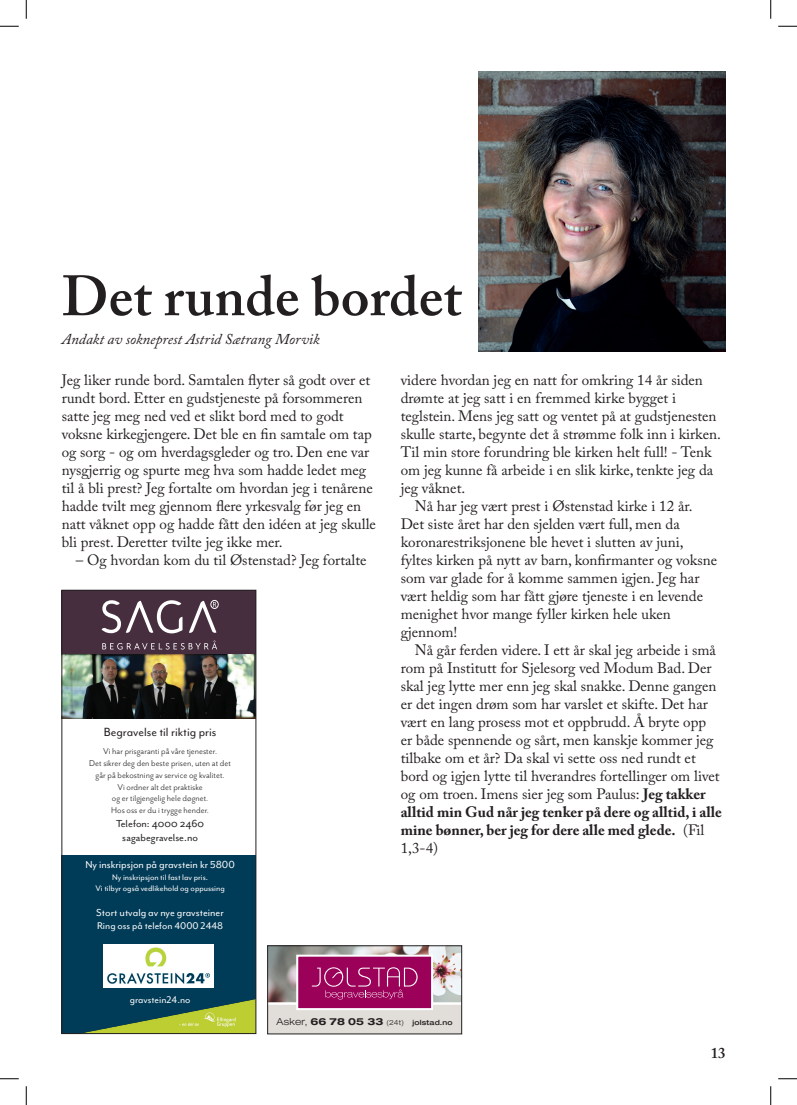
<style>
.page{position:relative;width:797px;height:1105px;background:#fff}
.page>*{position:absolute;margin:0;border:0;box-sizing:border-box;transform-origin:0 0}
.t1{font:600 56.25px "Adobe Caslon Pro";color:#231f20}
.t2{font:15px/18px "Adobe Caslon Pro";color:#231f20}
.t3{font:700 15px "Adobe Caslon Pro";color:#231f20}
.t4{font:italic 15px "Adobe Caslon Pro";color:#231f20}
.t5{font:600 15px "Adobe Caslon Pro";color:#231f20}
.t6{font:13.62px "Mr Eaves Mod OT";color:#231f20}
.t7{font:11.75px "Mr Eaves Mod OT";color:#fff}
.t8{font:11.75px/14.1px "Mr Eaves San OT";color:#231f20;text-align:center}
.t9{font:11.12px "Mr Eaves Mod OT";color:#fff}
.t10{font:9.75px/11.8px "Mr Eaves San OT";color:#231f20;text-align:center}
.t11{font:9.25px/11.1px "Mr Eaves Mod OT";color:#fff;text-align:center}
.t12{font:500 expanded 7.12px "Helvetica Neue";letter-spacing:.02em;color:#231f20}
.s1{font-weight:700}
.s2{font-weight:400}
.s3{font-weight:300;font-size:9.75px}
.s4{font-weight:700;font-size:9.75px}
.s5{font-weight:300}
</style>
<div class="page">
<div style="left:268px;top:990px;width:193px;height:44px;background:#e1ded9"></div>
<img style="left:269px;top:947px;width:191px;height:55px">
<hr style="left:268px;top:1002px;width:193px;height:3px;background:#fff">
<div style="left:297px;top:956px;width:135px;height:53px;background:#9c0159"></div>
<svg style="left:312px;top:967px;width:105px;height:32px"></svg>
<div style="left:296px;top:955px;width:137px;height:55px;border:2px solid #fff"></div>
<div style="left:267px;top:945px;width:195px;height:89px;border:1px solid #231f20"></div>
<div style="left:62px;top:590px;width:194px;height:66px;background:#462e3f"></div>
<div style="left:62px;top:855px;width:194px;height:178px;background:#003b57"></div>
<div style="left:103px;top:944px;width:110px;height:44px;background:#fff"></div>
<img style="left:107px;top:947px;width:103px;height:37px">
<img style="left:88px;top:1000px;width:166px;height:32px">
<svg style="left:102px;top:640px;width:115px;height:10px"></svg>
<div style="left:211px;top:600px;width:7px;height:9px;border:1px solid #fff;border-radius:50%"></div>
<svg style="left:102px;top:600px;width:114px;height:33px"></svg>
<img style="left:64px;top:655px;width:190px;height:64px">
<div style="left:62px;top:590px;width:194px;height:444px;border:1px solid #231f20"></div>
<img style="left:478px;top:71px;width:247px;height:280px">
<svg style="left:0;top:25px;width:19px;height:2px"></svg>
<svg style="left:778px;top:25px;width:19px;height:2px"></svg>
<svg style="left:0;top:1078px;width:19px;height:1px"></svg>
<svg style="left:778px;top:1078px;width:19px;height:1px"></svg>
<svg style="left:25px;top:0;width:2px;height:19px"></svg>
<svg style="left:25px;top:1086px;width:2px;height:19px"></svg>
<svg style="left:770px;top:0;width:1px;height:19px"></svg>
<svg style="left:770px;top:1086px;width:1px;height:19px"></svg>
<h1 class="t1" style="left:62px;top:263px;width:401px">Det runde bordet</h1>
<p class="t4" style="left:62px;top:330px;width:259px">Andakt av sokneprest Astrid Sætrang Morvik</p>
<p class="t2" style="left:401px;top:370px;width:303px">videre hvordan jeg en natt for omkring 14 år siden</p>
<p class="t2" style="left:401px;top:388px;width:277px">drømte at jeg satt i en fremmed kirke bygget i</p>
<p class="t2" style="left:401px;top:406px;width:317px">teglstein. Mens jeg satt og ventet på at gudstjenesten</p>
<p class="t2" style="left:401px;top:424px;width:321px">skulle starte, begynte det å strømme folk inn i kirken.</p>
<p class="t2" style="left:401px;top:442px;width:312px">Til min store forundring ble kirken helt full! - Tenk</p>
<p class="t2" style="left:401px;top:460px;width:314px">om jeg kunne få arbeide i en slik kirke, tenkte jeg da</p>
<p class="t2" style="left:401px;top:478px;width:66px">jeg våknet.</p>
<p class="t2" style="left:415px;top:496px;width:279px">Nå har jeg vært prest i Østenstad kirke i 12 år.</p>
<p class="t2" style="left:401px;top:514px;width:280px">Det siste året har den sjelden vært full, men da</p>
<p class="t2" style="left:401px;top:532px;width:284px">koronarestriksjonene ble hevet i slutten av juni,</p>
<p class="t2" style="left:401px;top:550px;width:318px">fyltes kirken på nytt av barn, konfirmanter og voksne</p>
<p class="t2" style="left:401px;top:568px;width:300px">som var glade for å komme sammen igjen. Jeg har</p>
<p class="t2" style="left:401px;top:586px;width:304px">vært heldig som har fått gjøre tjeneste i en levende</p>
<p class="t2" style="left:401px;top:604px;width:271px">menighet hvor mange fyller kirken hele uken</p>
<p class="t2" style="left:401px;top:622px;width:58px">gjennom!</p>
<p class="t2" style="left:415px;top:640px;width:302px">Nå går ferden videre. I ett år skal jeg arbeide i små</p>
<p class="t2" style="left:401px;top:658px;width:312px">rom på Institutt for Sjelesorg ved Modum Bad. Der</p>
<p class="t2" style="left:401px;top:676px;width:317px">skal jeg lytte mer enn jeg skal snakke. Denne gangen</p>
<p class="t2" style="left:401px;top:694px;width:308px">er det ingen drøm som har varslet et skifte. Det har</p>
<p class="t2" style="left:401px;top:712px;width:307px">vært en lang prosess mot et oppbrudd. Å bryte opp</p>
<p class="t2" style="left:401px;top:730px;width:314px">er både spennende og sårt, men kanskje kommer jeg</p>
<p class="t2" style="left:401px;top:748px;width:296px">tilbake om et år? Da skal vi sette oss ned rundt et</p>
<p class="t2" style="left:401px;top:766px;width:320px">bord og igjen lytte til hverandres fortellinger om livet</p>
<p class="t2" style="left:401px;top:784px;width:306px">og om troen. Imens sier jeg som Paulus: <span class="s1">Jeg takker</span></p>
<p class="t3" style="left:401px;top:803px;width:323px">alltid min Gud når jeg tenker på dere og alltid, i alle</p>
<p class="t3" style="left:401px;top:821px;width:305px">mine bønner, ber jeg for dere alle med glede. <span class="s2">(Fil</span></p>
<p class="t2" style="left:401px;top:838px;width:39px">1,3-4)</p>
<p class="t2" style="left:62px;top:370px;width:316px">Jeg liker runde bord. Samtalen flyter så godt over et rundt bord. Etter en gudstjeneste på forsommeren satte jeg meg ned ved et slikt bord med to godt voksne kirkegjengere. Det ble en fin samtale om tap og sorg - og om hverdagsgleder og tro. Den ene var nysgjerrig og spurte meg hva som hadde ledet meg til å bli prest? Jeg fortalte om hvordan jeg i tenårene hadde tvilt meg gjennom flere yrkesvalg før jeg en natt våknet opp og hadde fått den idéen at jeg skulle bli prest. Deretter tvilte jeg ikke mer.</p>
<p class="t2" style="left:76px;top:550px;width:292px">– Og hvordan kom du til Østenstad? Jeg fortalte</p>
<p class="t6" style="left:104px;top:724px;width:114px">Begravelse til riktig pris</p>
<p class="t10" style="left:89px;top:746px;width:143px">Vi har prisgaranti på våre tjenester.<br>Det sikrer deg den beste prisen, uten at det går på bekostning av service og kvalitet.<br>Vi ordner alt det praktiske<br>og er tilgjengelig hele døgnet.<br>Hos oss er du i trygge hender.</p>
<p class="t8" style="left:116px;top:817px;width:90px">Telefon: 4000 2460 sagabegravelse.no</p>
<p class="t7" style="left:85px;top:858px;width:151px">Ny inskripsjon på gravstein kr 5800</p>
<p class="t11" style="left:95px;top:871px;width:131px">Ny inskripsjon til fast lav pris.<br>Vi tilbyr også vedlikehold og oppussing</p>
<p class="t7" style="left:96px;top:906px;width:129px">Stort utvalg av nye gravsteiner</p>
<p class="t9" style="left:97px;top:920px;width:127px">Ring oss på telefon 4000 2448</p>
<p class="t9" style="left:130px;top:993px;width:62px">gravstein24.no</p>
<p class="t12" style="left:276px;top:1018px;width:178px"><span class="s3">Asker,</span> <span class="s4">66 78 05 33</span> <span class="s5">(24t)</span> jolstad.no</p>
<p class="t5" style="left:710px;top:1044px;width:16px">13</p>
</div>
